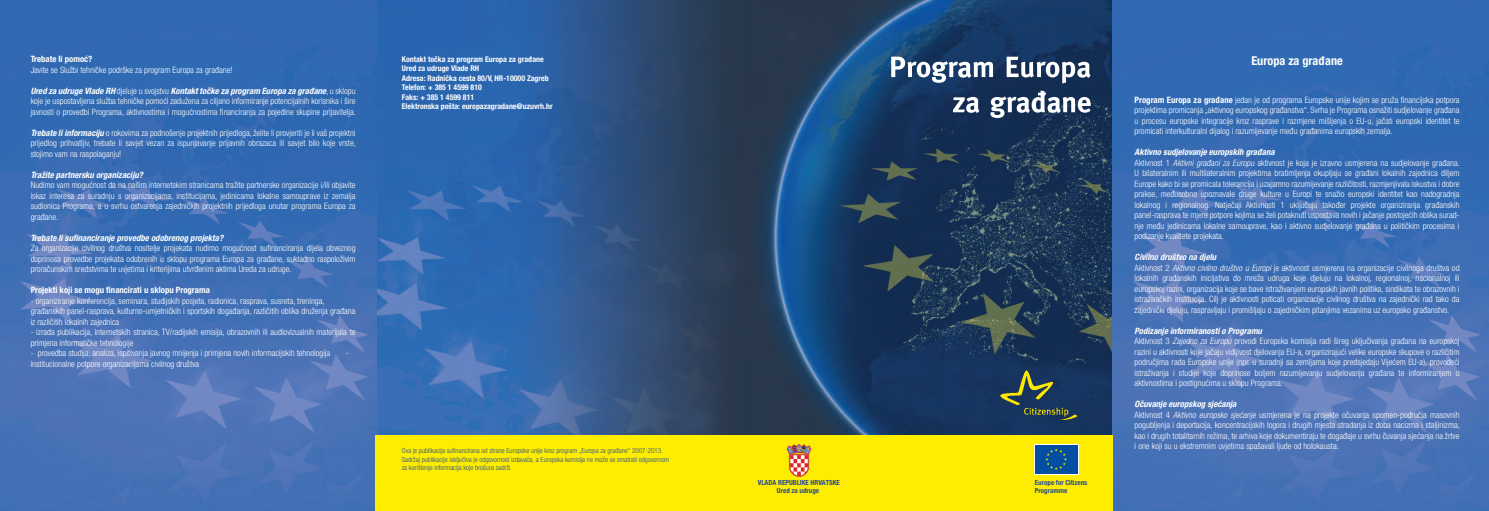
<style>
.page{position:relative;width:1489px;height:511px;background:#fff}
.page>*{position:absolute;margin:0;border:0;box-sizing:border-box;transform-origin:0 0}
.t1{font:700 condensed 12.25px "Helvetica Neue LT Pro";color:#fff}
.t2{font:300 condensed 8.75px/10.5px "Helvetica Neue LT Pro";color:#fff}
.t3{font:700 condensed 8.75px "Helvetica Neue LT Pro";color:#fff}
.t4{font:700 condensed 7.88px/9.5px "Helvetica Neue LT Pro";color:#fff}
.t5{font:300 condensed 7px/8.4px "Helvetica Neue LT Pro";color:#254a93}
.t6{font:700 condensed 7px/8.4px "Helvetica Neue LT Pro";color:#254a93;text-align:center}
.s1{font-weight:700}
.s2{font-weight:700;font-style:italic}
.s3{font-style:italic}
</style>
<div class="page">
<img style="left:376px;top:0;width:736px;height:435px">
<img style="left:0;top:0;width:376px;height:511px">
<img style="left:1112px;top:0;width:376px;height:511px">
<div style="left:375px;top:435px;width:737px;height:76px;background:#ffed00"></div>
<svg style="left:891px;top:57px;width:101px;height:26px"></svg>
<svg style="left:1006px;top:57px;width:84px;height:27px"></svg>
<svg style="left:952px;top:97px;width:27px;height:16px"></svg>
<svg style="left:990px;top:91px;width:100px;height:27px"></svg>
<img style="left:994px;top:364px;width:89px;height:57px">
<svg style="left:786px;top:444px;width:25px;height:32px"></svg>
<svg style="left:1034px;top:444px;width:44px;height:30px"></svg>
<div style="left:1034px;top:445px;width:43px;height:28px;background:#034ea1"></div>
<svg style="left:1045px;top:449px;width:21px;height:21px"></svg>
<p class="t2" style="left:31px;top:54px;width:203px"><span class="s1">Trebate li pomoć?<br></span>Javite se Službi tehničke podrške za program Europa za građane!</p>
<p class="t2" style="left:31px;top:86px;width:327px;text-align:justify"><span class="s2">Ured za udruge Vlade RH</span> djeluje u svojstvu <span class="s2">Kontakt točke za program Europa za građane</span>, u sklopu koje je uspostavljena služba tehničke pomoći zadužena za ciljano informiranje potencijalnih korisnika i šire javnosti o provedbi Programa, aktivnostima i mogućnostima financiranja za pojedine skupine prijavitelja.</p>
<p class="t2" style="left:31px;top:128px;width:327px;text-align:justify"><span class="s2">Trebate li informaciju</span> o rokovima za podnošenje projektnih prijedloga, želite li provjeriti je li vaš projektni prijedlog prihvatljiv, trebate li savjet vezan za ispunjavanje prijavnih obrazaca ili savjet bilo koje vrste, stojimo vam na raspolaganju!</p>
<p class="t2" style="left:31px;top:170px;width:326px"><span class="s2">Tražite partnersku organizaciju?<br></span>Nudimo vam mogućnost da na našim internetskim stranicama tražite partnerske organizacije i/ili objavite iskaz interesa za suradnju s organizacijama, institucijama, jedinicama lokalne samouprave iz zemalja sudionica Programa, a u svrhu ostvarenja zajedničkih projektnih prijedloga unutar programa Europa za građane.</p>
<p class="t2" style="left:31px;top:233px;width:326px"><span class="s2">Trebate li sufinanciranje provedbe odobrenog projekta?<br></span>Za organizacije civilnog društva nositelje projekata nudimo mogućnost sufinanciranja dijela obveznog doprinosa provedbe projekata odobrenih u sklopu programa Europa za građane, sukladno raspoloživim proračunskim sredstvima te uvjetima i kriterijima utvrđenim aktima Ureda za udruge.</p>
<p class="t3" style="left:31px;top:285px;width:181px">Projekti koji se mogu financirati u sklopu Programa</p>
<p class="t2" style="left:31px;top:296px;width:326px">- organiziranje konferencija, seminara, studijskih posjeta, radionica, rasprava, susreta, treninga, građanskih panel-rasprava, kulturno-umjetničkih i sportskih događanja, različitih oblika druženja građana iz različitih lokalnih zajednica</p>
<p class="t2" style="left:31px;top:327px;width:326px">- izrada publikacija, internetskih stranica, TV/radijskih emisija, obrazovnih ili audiovizualnih materijala te primjena informatičke tehnologije</p>
<p class="t2" style="left:31px;top:348px;width:301px">- provedba studija, analiza, ispitivanja javnog mnijenja i primjena novih informacijskih tehnologija</p>
<p class="t2" style="left:346px;top:348px;width:4px">-</p>
<p class="t2" style="left:31px;top:359px;width:170px">institucionalne potpore organizacijama civilnog društva</p>
<p class="t4" style="left:402px;top:54px;width:152px">Kontakt točka za program Europa za građane Ured za udruge Vlade RH<br>Adresa: Radnička cesta 80/V, HR-10000 Zagreb Telefon: + 385 1 4599 810<br>Faks: + 385 1 4599 811<br>Elektronska pošta: europazagradane@uzuvrh.hr</p>
<p class="t5" style="left:402px;top:447px;width:269px">Ova je publikacija sufinancirana od strane Europske unije kroz program „Europa za građane“ 2007-2013.<br>Sadržaj publikacije isključiva je odgovornost izdavača, a Europska komisija ne može se smatrati odgovornom za korištenje informacija koje brošura sadrži.</p>
<p class="t6" style="left:757px;top:478px;width:84px">VLADA REPUBLIKE HRVATSKE<br>Ured za udruge</p>
<p class="t6" style="left:1034px;top:478px;width:54px;text-align:left">Europe for Citizens<br>Programme</p>
<p class="t1" style="left:1251px;top:53px;width:93px">Europa za građane</p>
<p class="t2" style="left:1134px;top:94px;width:326px;text-align:justify"><span class="s1">Program Europa za građane</span> jedan je od programa Europske unije kojim se pruža financijska potpora projektima promicanja „aktivnog europskog građanstva“. Svrha je Programa osnažiti sudjelovanje građana u procesu europske integracije kroz rasprave i razmjene mišljenja o EU-u, jačati europski identitet te promicati interkulturalni dijalog i razumijevanje među građanima europskih zemalja.</p>
<p class="t2" style="left:1134px;top:147px;width:327px"><span class="s2">Aktivno sudjelovanje europskih građana<br></span>Aktivnost 1 <span class="s3">Aktivni građani za Europu</span> aktivnost je koja je izravno usmjerena na sudjelovanje građana.<br>U bilateralnim ili multilateralnim projektima bratimljenja okupljaju se građani lokalnih zajednica diljem Europe kako bi se promicala tolerancija i uzajamno razumijevanje različitosti, razmjenjivala iskustva i dobre prakse, međusobno upoznavale druge kulture u Europi te snažio europski identitet kao nadogradnja lokalnog i regionalnog. Natječaji Aktivnosti 1 uključuju također projekte organiziranja građanskih panel-rasprava te mjere potpore kojima se želi potaknuti uspostava novih i jačanje postojećih oblika surad&shy;nje među jedinicama lokalne samouprave, kao i aktivno sudjelovanje građana u političkim procesima i podizanje kvalitete projekata.</p>
<p class="t2" style="left:1134px;top:252px;width:326px"><span class="s2">Civilno društvo na djelu<br></span>Aktivnost 2 <span class="s3">Aktivno civilno društvo u Europi</span> je aktivnost usmjerena na organizacije civilnoga društva od lokalnih građanskih inicijativa do mreža udruga koje djeluju na lokalnoj, regionalnoj, nacionalnoj ili europskoj razini, organizacija koje se bave istraživanjem europskih javnih politika, sindikata te obrazovnih i istraživačkih institucija. Cilj je aktivnosti poticati organizacije civilnog društva na zajednički rad tako da zajednički djeluju, raspravljaju i promišljaju o zajedničkim pitanjima vezanima uz europsko građanstvo.</p>
<p class="t2" style="left:1134px;top:325px;width:326px"><span class="s2">Podizanje informiranosti o Programu<br></span>Aktivnost 3 <span class="s3">Zajedno za Europu</span> provodi Europska komisija radi šireg uključivanja građana na europskoj razini u aktivnosti koje jačaju vidljivost djelovanja EU-a, organizirajući velike europske skupove o različitim područjima rada Europske unije (npr. u suradnji sa zemljama koje predsjedaju Vijećem EU-a), provodeći istraživanja i studije koje doprinose boljem razumijevanju sudjelovanja građana te informiranjem o aktivnostima i postignućima u sklopu Programa.</p>
<p class="t2" style="left:1134px;top:399px;width:327px"><span class="s2">Očuvanje europskog sjećanja<br></span>Aktivnost 4 <span class="s3">Aktivno europsko sjećanje</span> usmjerena je na projekte očuvanja spomen-područja masovnih pogubljenja i deportacija, koncentracijskih logora i drugih mjesta stradanja iz doba nacizma i staljinizma, kao i drugih totalitarnih režima, te arhiva koje dokumentiraju te događaje u svrhu čuvanja sjećanja na žrtve i one koji su u ekstremnim uvjetima spašavali ljude od holokausta.</p>
</div>
